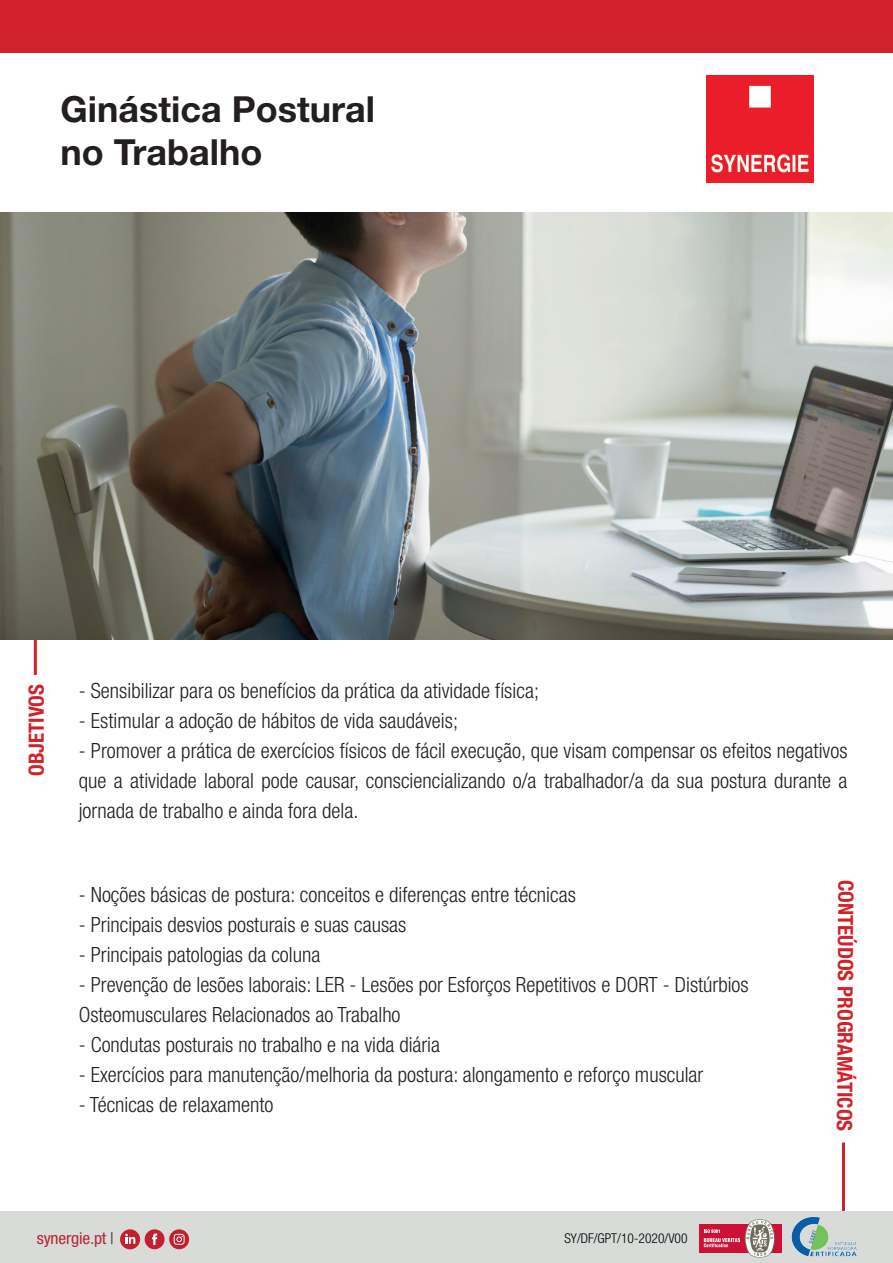
<style>
.page{position:relative;width:893px;height:1263px;background:#fff}
.page>*{position:absolute;margin:0;border:0;box-sizing:border-box;transform-origin:0 0}
.t1{font:700 36px/43.2px "Helvetica Neue LT Std";color:#231f20}
.t2{font:300 condensed 21px/30px "Helvetica Neue LT Std";color:#231f20;text-align:justify}
.t3{font:700 condensed 21px "Helvetica Neue LT Std";letter-spacing:-.005em;color:#d22229}
.t4{font:condensed 16.5px "Helvetica Neue LT Std";letter-spacing:-.01em;color:#b6272f;scale:1.06 1}
.t5{font:300 condensed 13.5px "Helvetica Neue LT Std";color:#000001}
.s1{color:#3e3e3f}
</style>
<div class="page">
<hr style="left:34px;top:604px;width:3px;height:71px;background:#d22229">
<hr style="left:842px;top:1142px;width:3px;height:111px;background:#d22229">
<div style="left:1px;top:0;width:892px;height:52px;background:#d22229"></div>
<img style="left:706px;top:75px;width:108px;height:107px">
<div style="left:0;top:1211px;width:893px;height:52px;background:#d9dbd9"></div>
<img style="left:791px;top:1217px;width:66px;height:40px">
<div style="left:700px;top:1224px;width:82px;height:28px;background:#cd1136"></div>
<svg style="left:704px;top:1219px;width:71px;height:38px"></svg>
<svg style="left:169px;top:1229px;width:20px;height:20px"></svg>
<svg style="left:174px;top:1234px;width:11px;height:11px"></svg>
<div style="left:145px;top:1229px;width:20px;height:20px;background:#c31f2d;border-radius:50%"></div>
<svg style="left:152px;top:1233px;width:5px;height:12px"></svg>
<div style="left:120px;top:1229px;width:20px;height:20px;background:#c31f2d;border-radius:50%"></div>
<svg style="left:125px;top:1234px;width:10px;height:10px"></svg>
<img style="left:0;top:213px;width:893px;height:426px">
<h1 class="t1" style="left:61px;top:87px;width:316px">Ginástica Postural no Trabalho</h1>
<p class="t3" style="left:24px;top:776px;width:94px;rotate:-90deg">OBJETIVOS</p>
<p class="t2" style="left:79px;top:675px;width:462px">- Sensibilizar para os benefícios da prática da atividade física;</p>
<p class="t2" style="left:79px;top:705px;width:381px">- Estimular a adoção de hábitos de vida saudáveis;</p>
<p class="t2" style="left:79px;top:735px;width:770px">- Promover a prática de exercícios físicos de fácil execução, que visam compensar os efeitos negativos que a atividade laboral pode causar, consciencializando o/a trabalhador/a da sua postura durante a jornada de trabalho e ainda fora dela.</p>
<p class="t2" style="left:79px;top:879px;width:499px">- Noções básicas de postura: conceitos e diferenças entre técnicas</p>
<p class="t2" style="left:79px;top:909px;width:329px">- Principais desvios posturais e suas causas</p>
<p class="t2" style="left:79px;top:939px;width:243px">- Principais patologias da coluna</p>
<p class="t2" style="left:79px;top:969px;width:671px">- Prevenção de lesões laborais: LER - Lesões por Esforços Repetitivos e DORT - Distúrbios<br>Osteomusculares Relacionados ao Trabalho</p>
<p class="t2" style="left:79px;top:1029px;width:363px">- Condutas posturais no trabalho e na vida diária</p>
<p class="t2" style="left:79px;top:1059px;width:626px">- Exercícios para manutenção/melhoria da postura: alongamento e reforço muscular</p>
<p class="t2" style="left:79px;top:1089px;width:196px">- Técnicas de relaxamento</p>
<p class="t3" style="left:858px;top:880px;width:252px;rotate:90deg">CONTEÚDOS PROGRAMÁTICOS</p>
<p class="t4" style="left:37px;top:1229px;width:74px">synergie.pt <span class="s1">|</span></p>
<p class="t5" style="left:564px;top:1231px;width:125px">SY/DF/GPT/10-2020/V00</p>
</div>
